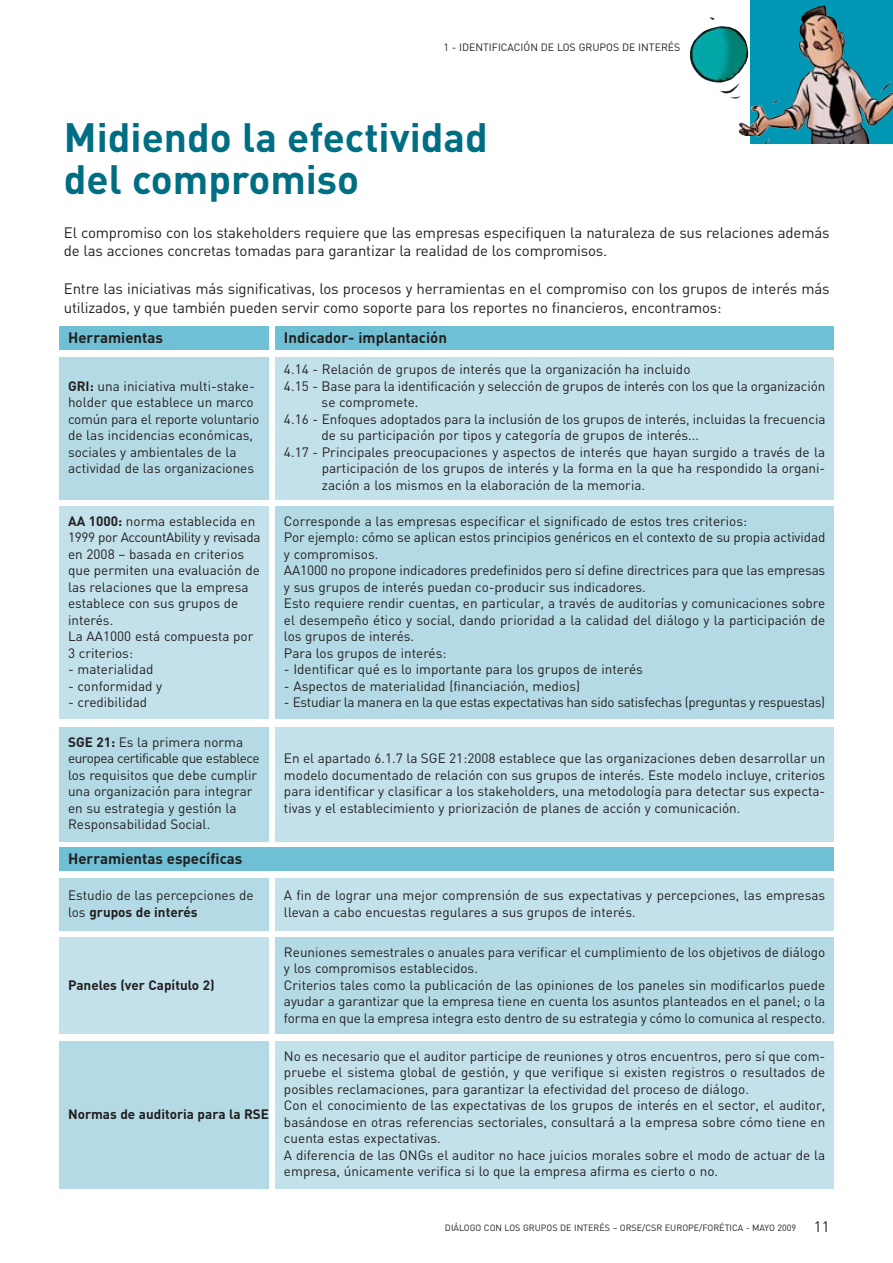
<style>
.page{position:relative;width:893px;height:1263px;background:#fff}
.page>*{position:absolute;margin:0;border:0;box-sizing:border-box;transform-origin:0 0}
.t1{font:700 40.5px/42px "DIN";color:#006e82}
.t2{font:15px/18.8px "DIN";letter-spacing:-.01em;color:#231f20}
.t3{font:700 15px "DIN";color:#231f20}
.t4{font:13.5px/16.5px "DIN";color:#231f20}
.t5{font:13.5px "DIN";letter-spacing:-.02em;color:#231f20}
.t6{font:700 13.5px "DIN";color:#231f20}
.t7{font:10.5px "DIN";color:#231f20}
.t8{font:9px "DIN";color:#231f20}
.s1{font-weight:700}
</style>
<div class="page">
<div style="left:60px;top:326px;width:209px;height:24px;background:#6fc0d4"></div>
<div style="left:60px;top:357px;width:209px;height:143px;background:#b4dbe5"></div>
<div style="left:60px;top:506px;width:209px;height:213px;background:#c2e1ea"></div>
<div style="left:275px;top:326px;width:558px;height:24px;background:#6fc0d4"></div>
<div style="left:275px;top:357px;width:558px;height:143px;background:#c2e1ea"></div>
<div style="left:60px;top:727px;width:209px;height:115px;background:#b4dbe5"></div>
<div style="left:275px;top:727px;width:558px;height:115px;background:#c2e1ea"></div>
<div style="left:275px;top:506px;width:558px;height:213px;background:#b4dbe5"></div>
<div style="left:60px;top:848px;width:773px;height:23px;background:#6fc0d4"></div>
<div style="left:60px;top:878px;width:209px;height:53px;background:#b4dbe5"></div>
<div style="left:60px;top:938px;width:209px;height:96px;background:#c2e1ea"></div>
<div style="left:275px;top:878px;width:558px;height:53px;background:#c2e1ea"></div>
<div style="left:60px;top:1041px;width:209px;height:148px;background:#b4dbe5"></div>
<div style="left:275px;top:1041px;width:558px;height:148px;background:#c2e1ea"></div>
<div style="left:275px;top:938px;width:558px;height:96px;background:#b4dbe5"></div>
<img style="left:750px;top:0;width:142px;height:143px">
<p class="t7" style="left:443px;top:43px;width:238px">1 - IDENTIFICACIÓN DE LOS GRUPOS DE INTERÉS</p>
<h1 class="t1" style="left:64px;top:121px;width:425px">Midiendo la efectividad del compromiso</h1>
<p class="t2" style="left:64px;top:225px;width:767px">El compromiso con los stakeholders requiere que las empresas especifiquen la naturaleza de sus relaciones además de las acciones concretas tomadas para garantizar la realidad de los compromisos.</p>
<p class="t2" style="left:64px;top:281px;width:767px">Entre las iniciativas más significativas, los procesos y herramientas en el compromiso con los grupos de interés más utilizados, y que también pueden servir como soporte para los reportes no financieros, encontramos:</p>
<p class="t3" style="left:68px;top:332px;width:96px">Herramientas</p>
<p class="t4" style="left:68px;top:379px;width:193px"><span class="s1">GRI:</span> una iniciativa multi-stake&shy;holder que establece un marco común para el reporte voluntario de las incidencias económicas, sociales y ambientales de la actividad de las organizaciones</p>
<p class="t4" style="left:68px;top:514px;width:194px"><span class="s1">AA 1000:</span> norma establecida en<br>1999 por AccountAbility y revisada en 2008 – basada en criterios que permiten una evaluación de las relaciones que la empresa establece con sus grupos de interés.<br>La AA1000 está compuesta por<br>3 criterios:</p>
<p class="t4" style="left:68px;top:663px;width:87px">- materialidad</p>
<p class="t4" style="left:68px;top:679px;width:96px">- conformidad y</p>
<p class="t4" style="left:68px;top:696px;width:81px">- credibilidad</p>
<p class="t4" style="left:68px;top:735px;width:193px"><span class="s1">SGE 21:</span> Es la primera norma europea certificable que establece los requisitos que debe cumplir una organización para integrar en su estrategia y gestión la<br>Responsabilidad Social.</p>
<p class="t3" style="left:68px;top:853px;width:176px">Herramientas específicas</p>
<p class="t4" style="left:68px;top:889px;width:187px">Estudio de las percepciones de los <span class="s1">grupos de interés</span></p>
<p class="t6" style="left:68px;top:980px;width:148px">Paneles (ver Capítulo 2)</p>
<p class="t6" style="left:68px;top:1110px;width:202px">Normas de auditoria para la RSE</p>
<p class="t3" style="left:284px;top:332px;width:164px">Indicador- implantación</p>
<p class="t4" style="left:284px;top:363px;width:408px">4.14 - Relación de grupos de interés que la organización ha incluido</p>
<p class="t4" style="left:284px;top:379px;width:542px">4.15 - Base para la identificación y selección de grupos de interés con los que la organización</p>
<p class="t4" style="left:321px;top:396px;width:98px">se compromete.</p>
<p class="t4" style="left:284px;top:412px;width:543px">4.16 - Enfoques adoptados para la inclusión de los grupos de interés, incluidas la frecuencia</p>
<p class="t4" style="left:321px;top:429px;width:379px">de su participación por tipos y categoría de grupos de interés...</p>
<p class="t4" style="left:284px;top:445px;width:542px">4.17 - Principales preocupaciones y aspectos de interés que hayan surgido a través de la</p>
<p class="t4" style="left:322px;top:462px;width:505px">participación de los grupos de interés y la forma en la que ha respondido la organi-</p>
<p class="t4" style="left:322px;top:478px;width:325px">zación a los mismos en la elaboración de la memoria.</p>
<p class="t4" style="left:284px;top:514px;width:543px">Corresponde a las empresas especificar el significado de estos tres criterios:<br>Por ejemplo: cómo se aplican estos principios genéricos en el contexto de su propia actividad y compromisos.<br>AA1000 no propone indicadores predefinidos pero sí define directrices para que las empresas y sus grupos de interés puedan co-producir sus indicadores.<br>Esto requiere rendir cuentas, en particular, a través de auditorías y comunicaciones sobre el desempeño ético y social, dando prioridad a la calidad del diálogo y la participación de los grupos de interés.<br>Para los grupos de interés:</p>
<p class="t4" style="left:284px;top:663px;width:360px">- Identificar qué es lo importante para los grupos de interés</p>
<p class="t4" style="left:284px;top:679px;width:298px">- Aspectos de materialidad (financiación, medios)</p>
<p class="t5" style="left:284px;top:698px;width:542px">- Estudiar la manera en la que estas expectativas han sido satisfechas (preguntas y respuestas)</p>
<p class="t4" style="left:284px;top:752px;width:543px;text-align:justify">En el apartado 6.1.7 la SGE 21:2008 establece que las organizaciones deben desarrollar un modelo documentado de relación con sus grupos de interés. Este modelo incluye, criterios para identificar y clasificar a los stakeholders, una metodología para detectar sus expecta&shy;tivas y el establecimiento y priorización de planes de acción y comunicación.</p>
<p class="t4" style="left:284px;top:889px;width:543px">A fin de lograr una mejor comprensión de sus expectativas y percepciones, las empresas llevan a cabo encuestas regulares a sus grupos de interés.</p>
<p class="t4" style="left:284px;top:945px;width:543px">Reuniones semestrales o anuales para verificar el cumplimiento de los objetivos de diálogo y los compromisos establecidos.<br>Criterios tales como la publicación de las opiniones de los paneles sin modificarlos puede ayudar a garantizar que la empresa tiene en cuenta los asuntos planteados en el panel; o la forma en que la empresa integra esto dentro de su estrategia y cómo lo comunica al respecto.</p>
<p class="t4" style="left:284px;top:1050px;width:543px">No es necesario que el auditor participe de reuniones y otros encuentros, pero sí que com&shy;pruebe el sistema global de gestión, y que verifique si existen registros o resultados de posibles reclamaciones, para garantizar la efectividad del proceso de diálogo.<br>Con el conocimiento de las expectativas de los grupos de interés en el sector, el auditor, basándose en otras referencias sectoriales, consultará a la empresa sobre cómo tiene en cuenta estas expectativas.<br>A diferencia de las ONGs el auditor no hace juicios morales sobre el modo de actuar de la empresa, únicamente verifica si lo que la empresa afirma es cierto o no.</p>
<p class="t8" style="left:445px;top:1224px;width:353px">DIÁLOGO CON LOS GRUPOS DE INTERÉS – ORSE/CSR EUROPE/FORÉTICA - MAYO 2009</p>
<p class="t2" style="left:813px;top:1219px;width:17px">11</p>
</div>
